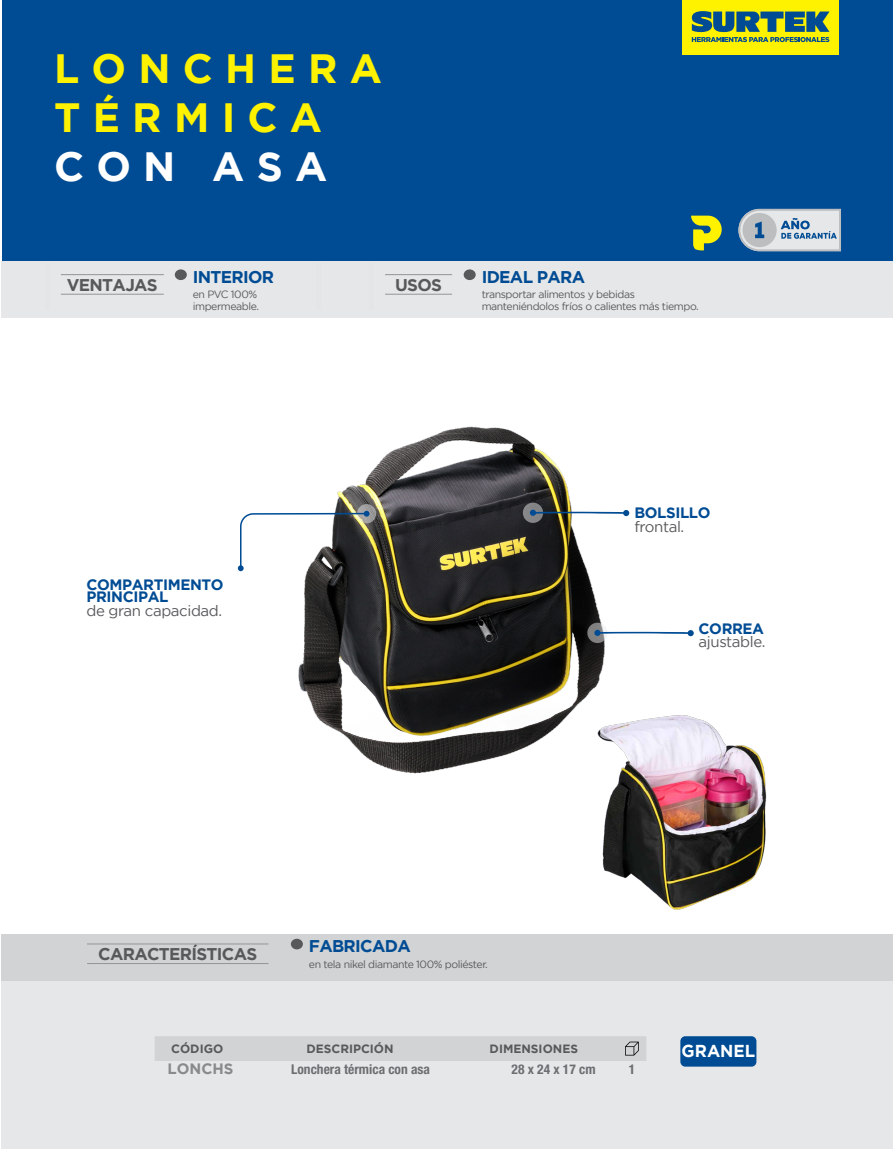
<style>
.page{position:relative;width:893px;height:1149px;background:#fff}
.page>*{position:absolute;margin:0;border:0;box-sizing:border-box;transform-origin:0 0}
.t1{font:700 40.8px/48.9px "Gotham";letter-spacing:.3em;color:#fff200}
.t2{font:700 40.8px "Gotham";letter-spacing:.3em;color:#fff}
.t3{font:700 17.25px "Gotham";color:#fff}
.t4{font:700 16.95px "Gotham";letter-spacing:-.04em;color:#58595b}
.t5{font:700 16.95px "Gotham";letter-spacing:-.04em;color:#004c94}
.t6{font:700 15px/12px "Gotham";letter-spacing:-.025em;color:#004c94}
.t7{font:15px "Gotham";letter-spacing:-.025em;color:#58595b}
.t8{font:700 15px "Gotham";color:#888a8c}
.t9{font:700 condensed 13.5px "Helvetica Neue";color:#6d6e71}
.t10{font:700 12px "Gotham";color:#58595b}
.t11{font:10.5px/12px "Gotham";letter-spacing:-.04em;color:#58595b}
</style>
<div class="page">
<div style="left:2px;top:0;width:891px;height:283px;background:#004c94"></div>
<div style="left:682px;top:0;width:157px;height:55px;background:#fff200"></div>
<svg style="left:692px;top:11px;width:137px;height:32px"></svg>
<div style="left:1px;top:262px;width:892px;height:56px;background:#e6e7e8"></div>
<div style="left:1px;top:933px;width:892px;height:48px;background:#d1d3d4"></div>
<div style="left:1px;top:981px;width:892px;height:167px;background:#e6e7e8"></div>
<img style="left:237px;top:426px;width:393px;height:348px">
<div style="left:155px;top:1036px;width:491px;height:24px;background:#d1d3d4"></div>
<hr style="left:87px;top:943px;width:181px;height:1px;background:#939598">
<hr style="left:87px;top:962px;width:181px;height:1px;background:#939598">
<div style="left:291px;top:938px;width:12px;height:11px;background:#58595b;border-radius:50%"></div>
<hr style="left:61px;top:274px;width:103px;height:1px;background:#939598">
<hr style="left:61px;top:294px;width:103px;height:1px;background:#939598">
<hr style="left:385px;top:274px;width:67px;height:1px;background:#939598">
<hr style="left:385px;top:294px;width:67px;height:1px;background:#939598">
<div style="left:175px;top:269px;width:12px;height:11px;background:#58595b;border-radius:50%"></div>
<div style="left:464px;top:269px;width:12px;height:11px;background:#58595b;border-radius:50%"></div>
<svg style="left:357px;top:504px;width:19px;height:19px"></svg>
<svg style="left:238px;top:510px;width:131px;height:61px"></svg>
<div style="left:523px;top:502px;width:20px;height:21px;background:#848587;border-radius:50%"></div>
<svg style="left:530px;top:509px;width:99px;height:7px"></svg>
<svg style="left:587px;top:622px;width:21px;height:20px"></svg>
<div style="left:594px;top:629px;width:7px;height:6px;background:#004c94;border-radius:50%"></div>
<svg style="left:597px;top:630px;width:97px;height:6px"></svg>
<svg style="left:738px;top:209px;width:103px;height:42px;background:#b8c4cf"></svg>
<div style="left:680px;top:1035px;width:76px;height:31px;background:#004c94;border-radius:5px"></div>
<img style="left:580px;top:702px;width:187px;height:208px">
<svg style="left:691px;top:215px;width:31px;height:35px"></svg>
<h1 class="t1" style="left:54px;top:43px;width:330px">LONCHERA<br>TÉRMICA</h1>
<h1 class="t2" style="left:54px;top:142px;width:275px">CON ASA</h1>
<h3 class="t5" style="left:193px;top:266px;width:83px">INTERIOR</h3>
<p class="t11" style="left:193px;top:288px;width:68px">en PVC 100% impermeable.</p>
<h3 class="t4" style="left:67px;top:275px;width:92px">VENTAJAS</h3>
<h3 class="t4" style="left:395px;top:275px;width:48px">USOS</h3>
<h3 class="t5" style="left:482px;top:266px;width:105px">IDEAL PARA</h3>
<p class="t11" style="left:482px;top:288px;width:219px">transportar alimentos y bebidas manteniéndolos fríos o calientes más tiempo.</p>
<h3 class="t6" style="left:86px;top:578px;width:139px">COMPARTIMENTO<br>PRINCIPAL</h3>
<h3 class="t7" style="left:86px;top:602px;width:137px">de gran capacidad.</h3>
<h3 class="t6" style="left:634px;top:506px;width:78px">BOLSILLO</h3>
<h3 class="t7" style="left:634px;top:518px;width:51px">frontal.</h3>
<h3 class="t6" style="left:699px;top:621px;width:67px">CORREA</h3>
<h3 class="t7" style="left:699px;top:633px;width:68px">ajustable.</h3>
<h3 class="t4" style="left:98px;top:943px;width:161px">CARACTERÍSTICAS</h3>
<h3 class="t5" style="left:309px;top:935px;width:103px">FABRICADA</h3>
<p class="t11" style="left:309px;top:957px;width:180px">en tela nikel diamante 100% poliéster.</p>
<p class="t10" style="left:171px;top:1041px;width:54px">CÓDIGO</p>
<p class="t10" style="left:306px;top:1041px;width:89px">DESCRIPCIÓN</p>
<p class="t10" style="left:490px;top:1041px;width:90px">DIMENSIONES</p>
<h3 class="t8" style="left:167px;top:1059px;width:67px">LONCHS</h3>
<p class="t9" style="left:291px;top:1060px;width:140px">Lonchera térmica con asa</p>
<p class="t9" style="left:512px;top:1060px;width:86px">28 x 24 x 17 cm</p>
<p class="t9" style="left:629px;top:1060px;width:8px">1</p>
<h2 class="t3" style="left:682px;top:1040px;width:75px">GRANEL</h2>
</div>
